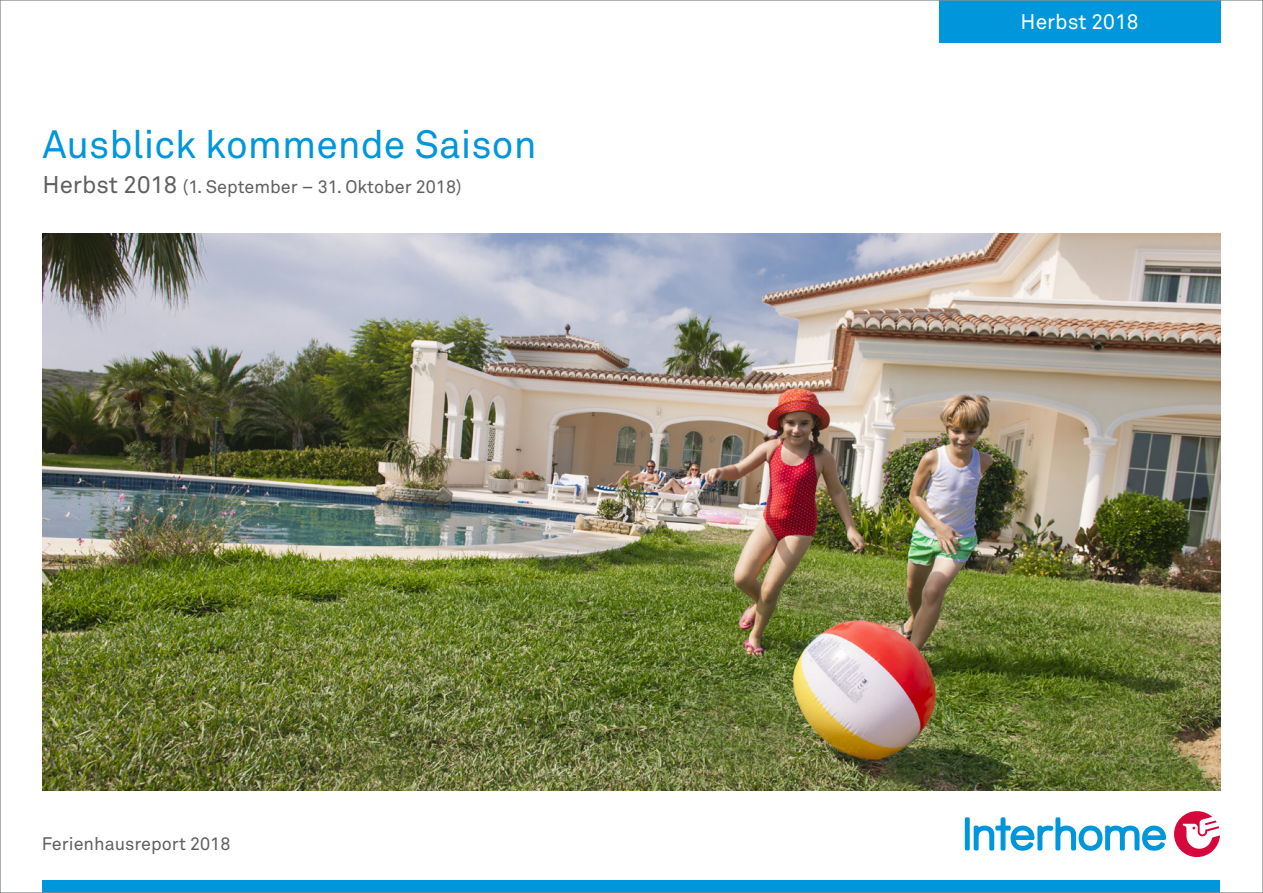
<style>
.page{position:relative;width:1263px;height:893px;background:#fff}
.page>*{position:absolute;margin:0;border:0;box-sizing:border-box;transform-origin:0 0}
.t1{font:39px "Akkurat Pro";color:#0096db}
.t2{font:21px "Akkurat Pro";color:#fff}
.t3{font:18px "Akkurat Pro";color:#5f5f62}
.s1{font-size:24px}
</style>
<div class="page">
<div style="left:43px;top:880px;width:1177px;height:13px;background:#0096db"></div>
<div style="left:965px;top:817px;width:5px;height:33px;background:#0096db;border-radius:2px"></div>
<svg style="left:974px;top:817px;width:192px;height:34px"></svg>
<svg style="left:1174px;top:811px;width:46px;height:46px"></svg>
<div style="left:939px;top:0;width:281px;height:43px;background:#0096db"></div>
<img style="left:43px;top:234px;width:1177px;height:557px">
<h1 class="t1" style="left:43px;top:122px;width:495px">Ausblick kommende Saison</h1>
<p class="t3" style="left:43px;top:176px;width:420px"><span class="s1">Herbst 2018</span> (1. September – 31. Oktober 2018)</p>
<p class="t3" style="left:42px;top:834px;width:190px">Ferienhausreport 2018</p>
<p class="t2" style="left:1020px;top:10px;width:119px">Herbst 2018</p>
</div>
